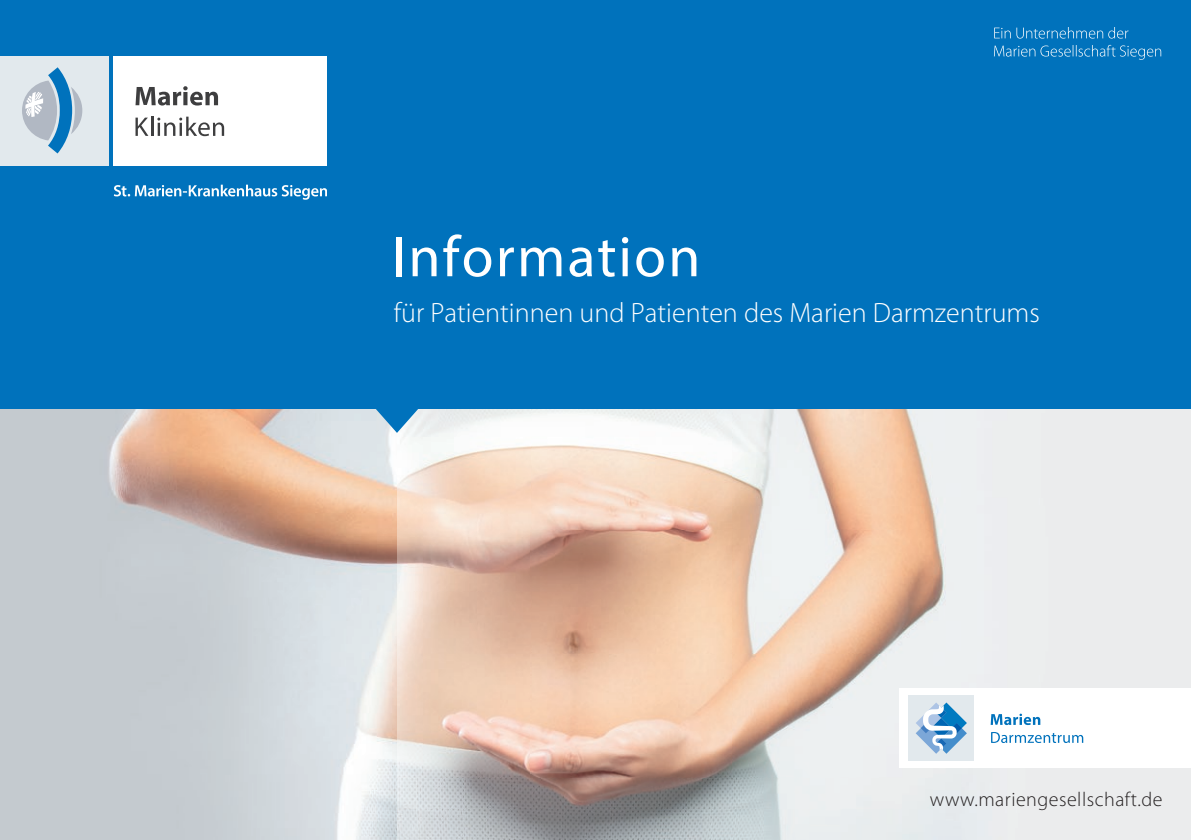
<style>
.page{position:relative;width:1191px;height:840px;background:#fff}
.page>*{position:absolute;margin:0;border:0;box-sizing:border-box;transform-origin:0 0}
.t1{font:58px "Myriad Pro";letter-spacing:.035em;color:#fff}
.t2{font:300 28px "Myriad Pro";color:#fff}
.t3{font:300 20px "Myriad Pro";letter-spacing:.025em;color:#231f20}
</style>
<div class="page">
<img style="left:0;top:408px;width:1191px;height:431px">
<img style="left:397px;top:408px;width:535px;height:431px">
<div style="left:0;top:0;width:1191px;height:408px;background:#0072bc"></div>
<svg style="left:374px;top:408px;width:46px;height:24px"></svg>
<div style="left:0;top:57px;width:108px;height:109px;background:#e2e9ed"></div>
<div style="left:114px;top:57px;width:213px;height:109px;background:#fff"></div>
<svg style="left:135px;top:86px;width:83px;height:19px"></svg>
<svg style="left:135px;top:117px;width:89px;height:19px"></svg>
<svg style="left:22px;top:67px;width:60px;height:86px"></svg>
<svg style="left:114px;top:184px;width:213px;height:16px"></svg>
<svg style="left:994px;top:45px;width:167px;height:15px"></svg>
<svg style="left:994px;top:27px;width:134px;height:12px"></svg>
<div style="left:899px;top:688px;width:292px;height:79px;background:#fff"></div>
<svg style="left:908px;top:695px;width:176px;height:66px"></svg>
<h1 class="t1" style="left:392px;top:221px;width:309px">Information</h1>
<p class="t2" style="left:394px;top:296px;width:647px">für Patientinnen und Patienten des Marien Darmzentrums</p>
<p class="t3" style="left:930px;top:787px;width:234px">www.mariengesellschaft.de</p>
</div>
